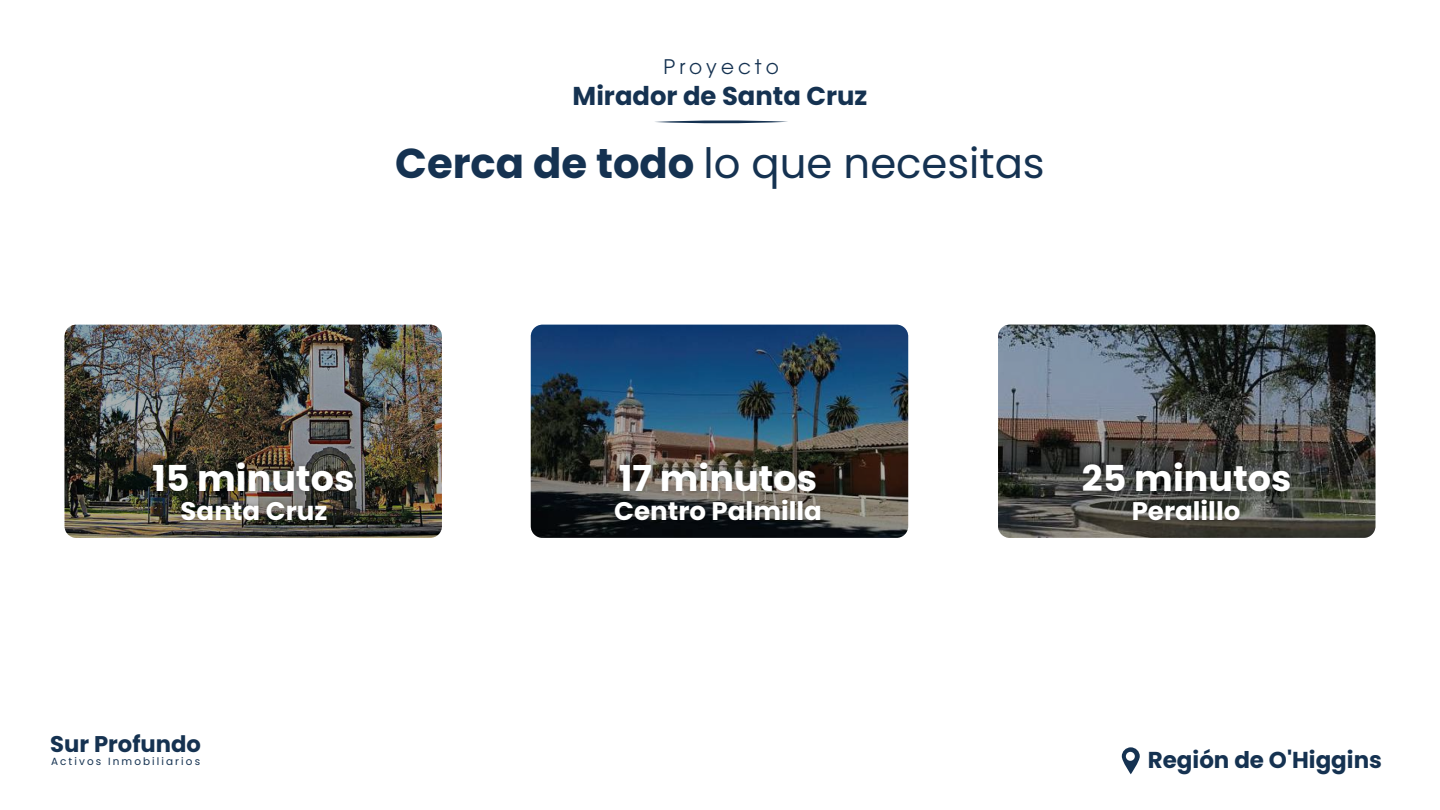
<style>
.page{position:relative;width:1440px;height:810px;background:#fff}
.page>*{position:absolute;margin:0;border:0;box-sizing:border-box;transform-origin:0 0}
.t1{font:41.78px "Poppins";color:#153251}
.t2{font:700 35.7px "Poppins";color:#fff}
.t3{font:700 25.8px "Poppins";color:#153251}
.t4{font:700 25.5px "Poppins";color:#fff}
.t5{font:700 22.95px "Poppins";color:#153251}
.t6{font:700 22.73px "Poppins";color:#153251}
.t7{font:20.02px "ITC Avant Garde Pro";letter-spacing:.2em;color:#153251}
.t8{font:10.43px "Poppins";letter-spacing:.2em;color:#153251}
.s1{font-weight:700}
</style>
<div class="page">
<img style="left:65px;top:325px;width:377px;height:213px;border-radius:12px">
<img style="left:145px;top:454px;width:217px;height:66px">
<img style="left:173px;top:491px;width:162px;height:47px">
<img style="left:531px;top:325px;width:377px;height:213px;border-radius:12px">
<img style="left:612px;top:454px;width:212px;height:37px">
<img style="left:607px;top:491px;width:222px;height:47px">
<svg style="left:998px;top:325px;width:377px;height:213px;background:#4e5153"></svg>
<img style="left:1075px;top:454px;width:223px;height:66px">
<img style="left:1124px;top:491px;width:123px;height:47px">
<svg style="left:1122px;top:747px;width:18px;height:27px"></svg>
<svg style="left:655px;top:120px;width:133px;height:4px"></svg>
<p class="t7" style="left:664px;top:54px;width:117px">Proyecto</p>
<p class="t3" style="left:573px;top:81px;width:296px">Mirador de Santa Cruz</p>
<h1 class="t1" style="left:395px;top:139px;width:651px"><span class="s1">Cerca de todo</span> lo que necesitas</h1>
<h2 class="t2" style="left:152px;top:458px;width:204px">15 minutos</h2>
<p class="t4" style="left:181px;top:496px;width:148px">Santa Cruz</p>
<p class="t6" style="left:50px;top:731px;width:152px">Sur Profundo</p>
<p class="t8" style="left:51px;top:755px;width:151px">Activos Inmobiliarios</p>
<h2 class="t2" style="left:619px;top:458px;width:200px">17 minutos</h2>
<p class="t4" style="left:614px;top:496px;width:209px">Centro Palmilla</p>
<h2 class="t2" style="left:1082px;top:458px;width:211px">25 minutos</h2>
<p class="t4" style="left:1132px;top:496px;width:110px">Peralillo</p>
<p class="t5" style="left:1148px;top:747px;width:236px">Región de O'Higgins</p>
</div>
